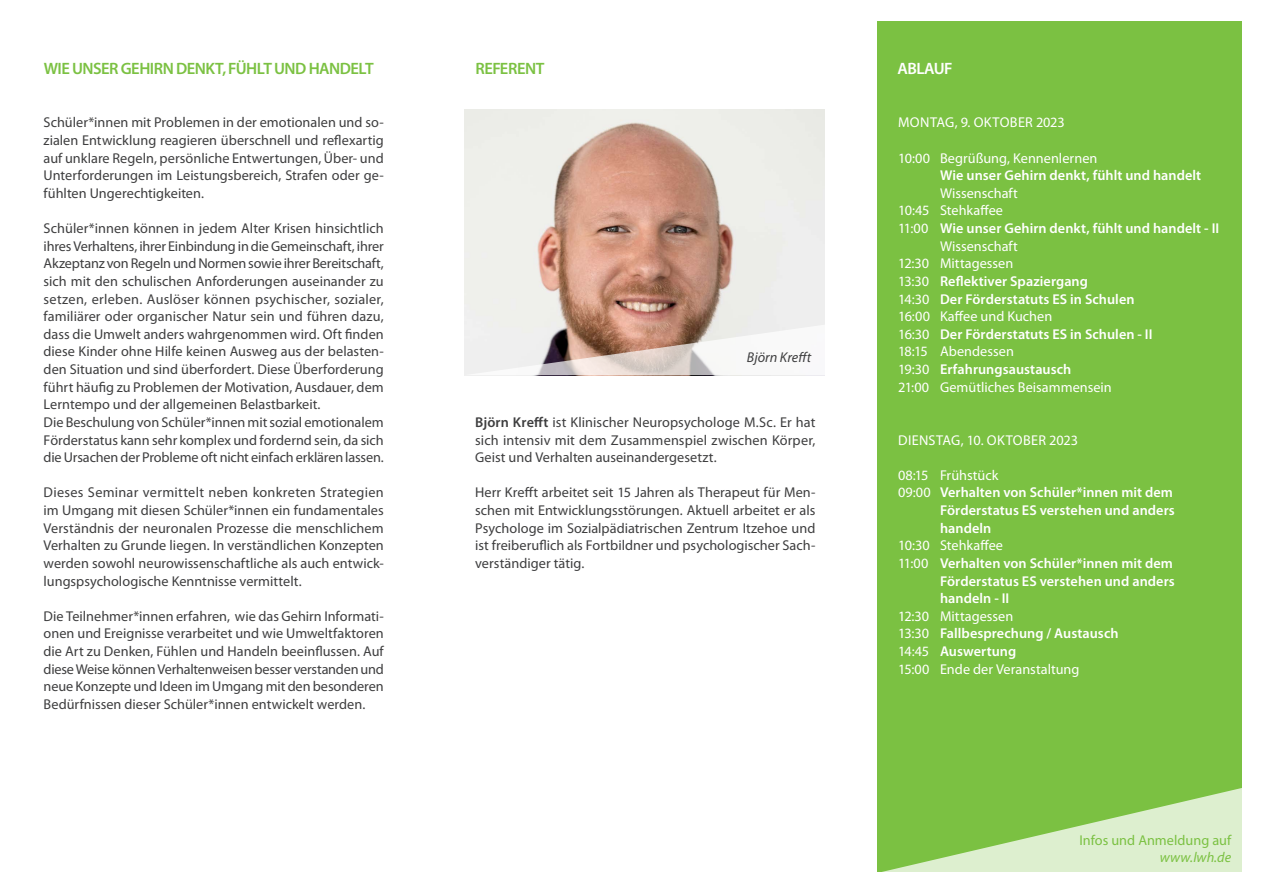
<style>
.page{position:relative;width:1263px;height:893px;background:#fff}
.page>*{position:absolute;margin:0;border:0;box-sizing:border-box;transform-origin:0 0}
.Seitenüberschrift{font:600 16.5px "Myriad Pro";letter-spacing:-.03em;color:#7bc142}
.t1{font:600 16.5px "Myriad Pro";letter-spacing:-.03em;color:#fff}
.t2{font:14.25px/17.7px "Myriad Pro";color:#3e3e3f;text-align:justify}
.t3{font:600 14.25px "Myriad Pro";letter-spacing:.005em;color:#fff}
.t4{font:14.25px "Myriad Pro";letter-spacing:.005em;color:#fff}
.t5{font:14.25px "Myriad Pro";color:#7bc142}
.t6{font:italic 14.25px "Myriad Pro";letter-spacing:.005em;color:#3e3e3f}
.t7{font:italic 14.25px "Myriad Pro";color:#7bc142}
.s1{font-weight:600}
.s2{font-weight:400}
</style>
<div class="page">
<div style="left:877px;top:21px;width:365px;height:851px;background:#7bc142"></div>
<svg style="left:882px;top:788px;width:360px;height:84px"></svg>
<img style="left:465px;top:110px;width:360px;height:214px">
<svg style="left:465px;top:324px;width:360px;height:51px"></svg>
<p class="Seitenüberschrift" style="left:44px;top:58px;width:331px">WIE UNSER GEHIRN DENKT, FÜHLT UND HANDELT</p>
<p class="t2" style="left:44px;top:113px;width:342px">Schüler*innen mit Problemen in der emotionalen und so&shy;zialen Entwicklung reagieren überschnell und reflexartig auf unklare Regeln, persönliche Entwertungen, Über- und Unterforderungen im Leistungsbereich, Strafen oder ge&shy;fühlten Ungerechtigkeiten.</p>
<p class="t2" style="left:44px;top:219px;width:342px">Schüler*innen können in jedem Alter Krisen hinsichtlich ihres Verhaltens, ihrer Einbindung in die Gemeinschaft, ihrer Akzeptanz von Regeln und Normen sowie ihrer Bereitschaft, sich mit den schulischen Anforderungen auseinander zu setzen, erleben. Auslöser können psychischer, sozialer, familiärer oder organischer Natur sein und führen dazu, dass die Umwelt anders wahrgenommen wird. Oft finden diese Kinder ohne Hilfe keinen Ausweg aus der belasten&shy;den Situation und sind überfordert. Diese Überforderung führt häufig zu Problemen der Motivation, Ausdauer, dem Lerntempo und der allgemeinen Belastbarkeit.</p>
<p class="t2" style="left:44px;top:413px;width:342px">Die Beschulung von Schüler*innen mit sozial emotionalem Förderstatus kann sehr komplex und fordernd sein, da sich die Ursachen der Probleme oft nicht einfach erklären lassen.</p>
<p class="t2" style="left:44px;top:484px;width:342px">Dieses Seminar vermittelt neben konkreten Strategien im Umgang mit diesen Schüler*innen ein fundamentales Verständnis der neuronalen Prozesse die menschlichem Verhalten zu Grunde liegen. In verständlichen Konzepten werden sowohl neurowissenschaftliche als auch entwick&shy;lungspsychologische Kenntnisse vermittelt.</p>
<p class="t2" style="left:44px;top:607px;width:342px">Die Teilnehmer*innen erfahren, wie das Gehirn Informati&shy;onen und Ereignisse verarbeitet und wie Umweltfaktoren die Art zu Denken, Fühlen und Handeln beeinflussen. Auf diese Weise können Verhaltenweisen besser verstanden und neue Konzepte und Ideen im Umgang mit den besonderen Bedürfnissen dieser Schüler*innen entwickelt werden.</p>
<p class="Seitenüberschrift" style="left:475px;top:58px;width:70px">REFERENT</p>
<p class="t6" style="left:747px;top:349px;width:66px">Björn Krefft</p>
<p class="t2" style="left:475px;top:413px;width:342px"><span class="s1">Björn Krefft</span> ist Klinischer Neuropsychologe M.Sc. Er hat sich intensiv mit dem Zusammenspiel zwischen Körper, Geist und Verhalten auseinandergesetzt.</p>
<p class="t2" style="left:475px;top:484px;width:342px">Herr Krefft arbeitet seit 15 Jahren als Therapeut für Men&shy;schen mit Entwicklungsstörungen. Aktuell arbeitet er als Psychologe im Sozialpädiatrischen Zentrum Itzehoe und ist freiberuflich als Fortbildner und psychologischer Sach&shy;verständiger tätig.</p>
<p class="t1" style="left:897px;top:58px;width:57px">ABLAUF</p>
<p class="t4" style="left:898px;top:114px;width:168px">MONTAG, 9. OKTOBER 2023</p>
<p class="t4" style="left:898px;top:149px;width:201px">10:00 Begrüßung, Kennenlernen</p>
<p class="t3" style="left:940px;top:166px;width:263px">Wie unser Gehirn denkt, fühlt und handelt</p>
<p class="t4" style="left:940px;top:184px;width:79px">Wissenschaft</p>
<p class="t4" style="left:898px;top:202px;width:107px">10:45 Stehkaffee</p>
<p class="t3" style="left:898px;top:219px;width:323px"><span class="s2">11:00</span> Wie unser Gehirn denkt, fühlt und handelt - II</p>
<p class="t4" style="left:940px;top:237px;width:79px">Wissenschaft</p>
<p class="t4" style="left:898px;top:255px;width:117px">12:30 Mittagessen</p>
<p class="t3" style="left:898px;top:272px;width:191px"><span class="s2">13:30</span> Reflektiver Spaziergang</p>
<p class="t3" style="left:898px;top:290px;width:238px"><span class="s2">14:30</span> Der Förderstatuts ES in Schulen</p>
<p class="t4" style="left:898px;top:308px;width:156px">16:00 Kaffee und Kuchen</p>
<p class="t3" style="left:898px;top:325px;width:256px"><span class="s2">16:30</span> Der Förderstatuts ES in Schulen - II</p>
<p class="t4" style="left:898px;top:343px;width:117px">18:15 Abendessen</p>
<p class="t3" style="left:898px;top:360px;width:175px"><span class="s2">19:30</span> Erfahrungsaustausch</p>
<p class="t4" style="left:898px;top:378px;width:215px">21:00 Gemütliches Beisammensein</p>
<p class="t4" style="left:898px;top:431px;width:181px">DIENSTAG, 10. OKTOBER 2023</p>
<p class="t4" style="left:898px;top:466px;width:102px">08:15 Frühstück</p>
<p class="t3" style="left:898px;top:484px;width:276px"><span class="s2">09:00</span> Verhalten von Schüler*innen mit dem</p>
<p class="t3" style="left:940px;top:501px;width:236px">Förderstatus ES verstehen und anders</p>
<p class="t3" style="left:940px;top:519px;width:53px">handeln</p>
<p class="t4" style="left:898px;top:537px;width:107px">10:30 Stehkaffee</p>
<p class="t3" style="left:898px;top:554px;width:276px"><span class="s2">11:00</span> Verhalten von Schüler*innen mit dem</p>
<p class="t3" style="left:940px;top:572px;width:236px">Förderstatus ES verstehen und anders</p>
<p class="t3" style="left:940px;top:589px;width:71px">handeln - II</p>
<p class="t4" style="left:898px;top:607px;width:117px">12:30 Mittagessen</p>
<p class="t3" style="left:898px;top:625px;width:222px"><span class="s2">13:30</span> Fallbesprechung / Austausch</p>
<p class="t3" style="left:898px;top:642px;width:120px"><span class="s2">14:45</span> Auswertung</p>
<p class="t4" style="left:898px;top:660px;width:183px">15:00 Ende der Veranstaltung</p>
<p class="t5" style="left:1079px;top:831px;width:153px">Infos und Anmeldung auf</p>
<p class="t7" style="left:1160px;top:849px;width:73px">www.lwh.de</p>
</div>
